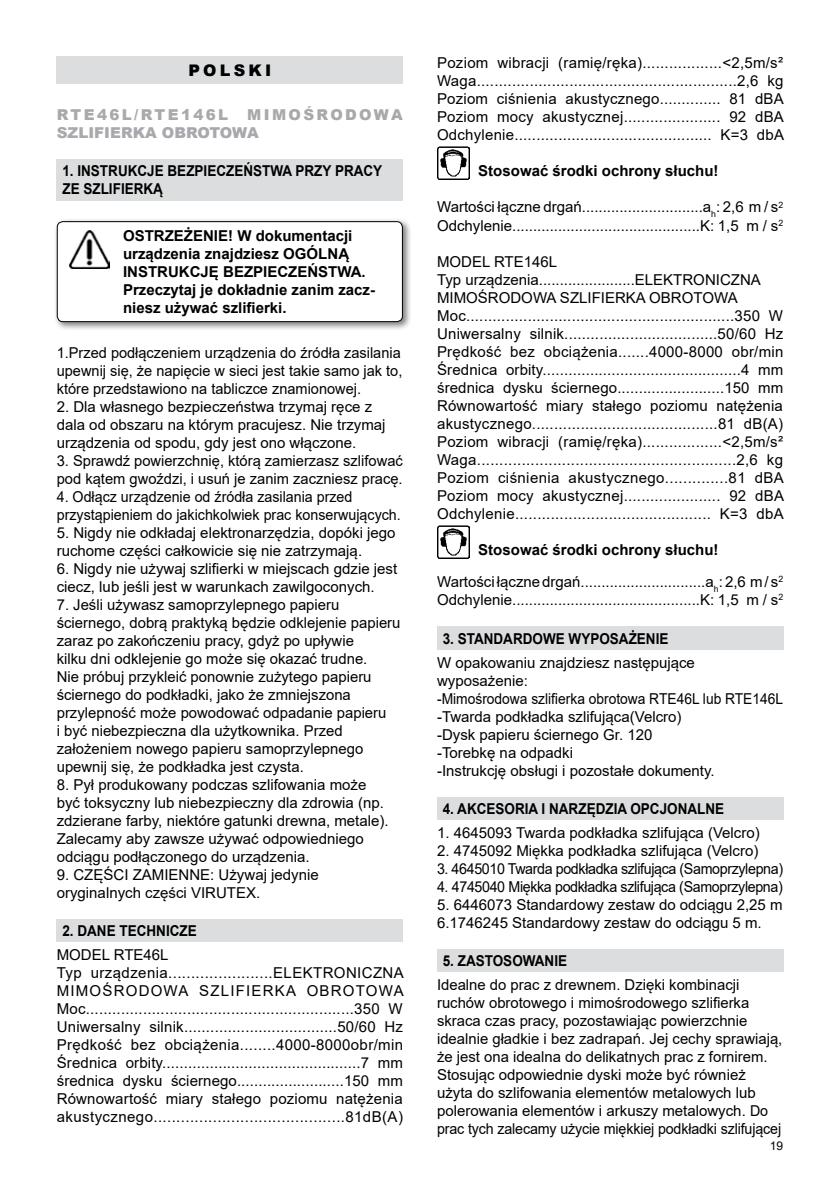
<style>
.page{position:relative;width:840px;height:1191px;background:#fff}
.page>*{position:absolute;margin:0;border:0;box-sizing:border-box;transform-origin:0 0}
.t1{font:900 16px "Arial";letter-spacing:.2em;color:#000}
.t2{font:15px/18px "Arial";color:#000}
.t3{font:700 15px/18px "Arial";color:#000}
.t4{font:700 15px/18px "Arial";color:#000;scale:.9 1}
.t5{font:15px "Arial";letter-spacing:-.025em;color:#000;scale:.95 1}
.t6{font:15px/18px "Arial";color:#000;scale:.95 1}
.t7{font:900 15px/18px "Arial";color:#a7a9ac}
.t8{font:900 15px "Arial";letter-spacing:.15em;color:#a7a9ac}
.t9{font:12px "Arial";color:#000}
.s1{font-weight:700}
</style>
<div class="page">
<div style="left:57px;top:57px;width:346px;height:27px;background:#dcddde"></div>
<div style="left:57px;top:159px;width:345px;height:42px;background:#dcddde"></div>
<div style="left:53px;top:218px;width:358px;height:113px;background:#000;opacity:.5"></div>
<div style="left:57px;top:222px;width:345px;height:100px;background:#fff;border-radius:6px"></div>
<img style="left:70px;top:230px;width:39px;height:39px">
<div style="left:57px;top:221px;width:345px;height:101px;border:1px solid #000;border-radius:6px"></div>
<div style="left:57px;top:919px;width:345px;height:23px;background:#dcddde"></div>
<img style="left:437px;top:146px;width:32px;height:33px">
<img style="left:437px;top:525px;width:32px;height:33px">
<div style="left:437px;top:626px;width:345px;height:24px;background:#dcddde"></div>
<div style="left:437px;top:797px;width:345px;height:23px;background:#dcddde"></div>
<div style="left:437px;top:949px;width:345px;height:22px;background:#dcddde"></div>
<p class="t1" style="left:188px;top:59px;width:84px">РOLSKI</p>
<p class="t8" style="left:57px;top:104px;width:173px">RTE46L/RTE146L</p>
<p class="t7" style="left:57px;top:105px;width:347px;text-indent:190px">MIMOŚRODOWA<br>SZLIFIERKA OBROTOWA</p>
<p class="t4" style="left:62px;top:162px;width:357px">1. INSTRUKCJE BEZPIECZEŃSTWA PRZY PRACY<br>ZE SZLIFIERKĄ</p>
<p class="t3" style="left:123px;top:227px;width:253px">OSTRZEŻENIE! W dokumentacji urządzenia znajdziesz OGÓLNĄ<br>INSTRUKCJĘ BEZPIECZEŃSTWA.<br>Przeczytaj je dokładnie zanim zacz&shy;niesz używać szlifierki.</p>
<p class="t2" style="left:57px;top:344px;width:347px;text-align:justify">1.Przed podłączeniem urządzenia do źródła zasilania upewnij się, że napięcie w sieci jest takie samo jak to, które przedstawiono na tabliczce znamionowej.</p>
<p class="t2" style="left:57px;top:398px;width:330px">2. Dla własnego bezpieczeństwa trzymaj ręce z dala od obszaru na którym pracujesz. Nie trzymaj urządzenia od spodu, gdy jest ono włączone.</p>
<p class="t2" style="left:57px;top:452px;width:347px">3. Sprawdź powierzchnię, którą zamierzasz szlifować pod kątem gwoździ, i usuń je zanim zaczniesz pracę.</p>
<p class="t6" style="left:57px;top:488px;width:363px">4. Odłącz urządzenie od źródła zasilania przed przystąpieniem do jakichkolwiek prac konserwujących.</p>
<p class="t2" style="left:57px;top:524px;width:340px">5. Nigdy nie odkładaj elektronarzędzia, dopóki jego ruchome części całkowicie się nie zatrzymają.</p>
<p class="t2" style="left:57px;top:560px;width:342px">6. Nigdy nie używaj szlifierki w miejscach gdzie jest ciecz, lub jeśli jest w warunkach zawilgoconych.</p>
<p class="t2" style="left:57px;top:596px;width:345px">7. Jeśli używasz samoprzylepnego papieru ściernego, dobrą praktyką będzie odklejenie papieru zaraz po zakończeniu pracy, gdyż po upływie<br>kilku dni odklejenie go może się okazać trudne.<br>Nie próbuj przykleić ponownie zużytego papieru ściernego do podkładki, jako że zmniejszona przylepność może powodować odpadanie papieru<br>i być niebezpieczna dla użytkownika. Przed założeniem nowego papieru samoprzylepnego upewnij się, że podkładka jest czysta.</p>
<p class="t2" style="left:57px;top:776px;width:333px">8. Pył produkowany podczas szlifowania może być toksyczny lub niebezpieczny dla zdrowia (np. zdzierane farby, niektóre gatunki drewna, metale).<br>Zalecamy aby zawsze używać odpowiedniego odciągu podłączonego do urządzenia.</p>
<p class="t2" style="left:57px;top:866px;width:263px">9. CZĘŚCI ZAMIENNE: Używaj jedynie oryginalnych części VIRUTEX.</p>
<p class="t4" style="left:62px;top:922px;width:151px">2. DANE TECHNICZE</p>
<p class="t2" style="left:57px;top:946px;width:348px">MODEL RTE46L<br>Typ urządzenia.......................ELEKTRONICZNA MIMOŚRODOWA SZLIFIERKA OBROTOWA Moc.............................................................350 W Uniwersalny silnik...................................50/60 Hz Prędkość bez obciążenia........4000-8000obr/min Średnica orbity..............................................7 mm średnica dysku ściernego.........................150 mm Równowartość miary stałego poziomu natężenia akustycznego..........................................81dB(A)</p>
<p class="t2" style="left:437px;top:53px;width:348px;text-align:justify">Poziom wibracji (ramię/ręka)..................&lt;2,5m/s²<br>Waga...........................................................2,6 kg Poziom ciśnienia akustycznego.............. 81 dBA Poziom mocy akustycznej...................... 92 dBA Odchylenie............................................. K=3 dbA</p>
<p class="t3" style="left:478px;top:162px;width:242px">Stosować środki ochrony słuchu!</p>
<p class="t2" style="left:437px;top:198px;width:347px">Wartości łączne drgań.............................a<sub>h</sub>: 2,6 m / s<sup>2<br></sup>Odchylenie.............................................K: 1,5 m / s<sup>2</sup></p>
<p class="t2" style="left:437px;top:252px;width:348px">MODEL RTE146L<br>Typ urządzenia.......................ELEKTRONICZNA MIMOŚRODOWA SZLIFIERKA OBROTOWA Moc.............................................................350 W Uniwersalny silnik...................................50/60 Hz Prędkość bez obciążenia.......4000-8000 obr/min Średnica orbity..............................................4 mm średnica dysku ściernego.........................150 mm Równowartość miary stałego poziomu natężenia akustycznego..........................................81 dB(A)<br>Poziom wibracji (ramię/ręka)..................&lt;2,5m/s²<br>Waga..........................................................2,6 kg Poziom ciśnienia akustycznego..............81 dBA Poziom mocy akustycznej...................... 92 dBA Odchylenie............................................ K=3 dbA</p>
<p class="t2" style="left:437px;top:534px;width:347px;line-height:32px;text-indent:41px"><span class="s1">Stosować środki ochrony słuchu!<br></span>Wartości łączne drgań..............................a<sub>h</sub>: 2,6 m / s<sup>2</sup></p>
<p class="t2" style="left:437px;top:591px;width:347px">Odchylenie.............................................K: 1,5 m / s<sup>2</sup></p>
<p class="t4" style="left:442px;top:629px;width:252px">3. STANDARDOWE WYPOSAŻENIE</p>
<p class="t2" style="left:437px;top:654px;width:347px">W opakowaniu znajdziesz następujące wyposażenie:<br>-Mimośrodowa szlifierka obrotowa RTE46L lub RTE146L -Twarda podkładka szlifująca(Velcro)<br>-Dysk papieru ściernego Gr. 120<br>-Torebkę na odpadki<br>-Instrukcję obsługi i pozostałe dokumenty.</p>
<p class="t4" style="left:442px;top:800px;width:314px">4. AKCESORIA I NARZĘDZIA OPCJONALNE</p>
<p class="t2" style="left:437px;top:823px;width:324px">1. 4645093 Twarda podkładka szlifująca (Velcro)</p>
<p class="t2" style="left:437px;top:841px;width:323px">2. 4745092 Miękka podkładka szlifująca (Velcro)</p>
<p class="t5" style="left:437px;top:858px;width:365px">3. 4645010 Twarda podkładka szlifująca (Samoprzylepna)</p>
<p class="t5" style="left:437px;top:876px;width:365px">4. 4745040 Miękka podkładka szlifująca (Samoprzylepna)</p>
<p class="t2" style="left:437px;top:895px;width:347px">5. 6446073 Standardowy zestaw do odciągu 2,25 m<br>6.1746245 Standardowy zestaw do odciągu 5 m.</p>
<p class="t4" style="left:442px;top:951px;width:140px">5. ZASTOSOWANIE</p>
<p class="t2" style="left:437px;top:975px;width:346px">Idealne do prac z drewnem. Dzięki kombinacji ruchów obrotowego i mimośrodowego szlifierka skraca czas pracy, pozostawiając powierzchnie idealnie gładkie i bez zadrapań. Jej cechy sprawiają, że jest ona idealna do delikatnych prac z fornirem.<br>Stosując odpowiednie dyski może być również użyta do szlifowania elementów metalowych lub polerowania elementów i arkuszy metalowych. Do prac tych zalecamy użycie miękkiej podkładki szlifującej</p>
<p class="t9" style="left:769px;top:1137px;width:15px">19</p>
</div>
